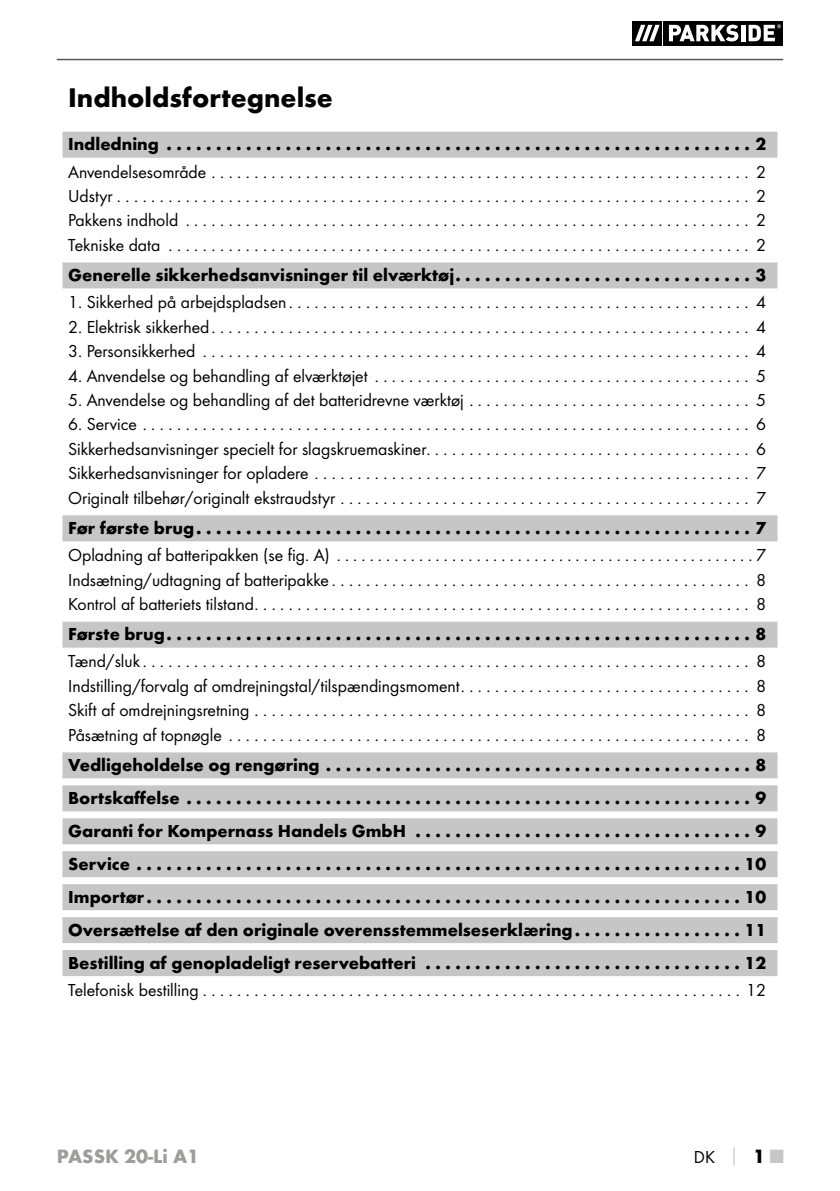
<style>
.page{position:relative;width:840px;height:1191px;background:#fff}
.page>*{position:absolute;margin:0;border:0;box-sizing:border-box;transform-origin:0 0}
.t1{font:700 28px "Futura";color:#000}
.t2{font:700 20px "Futura";color:#9d9d9c}
.t3{font:18px/24.4px "Futura Boo";color:#000;text-align:justify}
.t4{font:700 18px/33px "Futura";color:#000;text-align:justify}
.s1{font-family:"Futura";font-weight:700;color:#c6c6c6}
.s2{font-family:"Futura";font-weight:700;font-size:20px}
.s3{font-family:"Futura";font-weight:700;font-size:20px;color:#c6c6c6}
</style>
<div class="page">
<hr style="left:57px;top:59px;width:725px;height:1px;background:#575756">
<svg style="left:661px;top:21px;width:1px;height:24px"></svg>
<svg style="left:632px;top:21px;width:29px;height:24px"></svg>
<svg style="left:663px;top:21px;width:119px;height:24px"></svg>
<svg style="left:634px;top:25px;width:25px;height:16px"></svg>
<svg style="left:668px;top:25px;width:70px;height:16px"></svg>
<svg style="left:740px;top:25px;width:4px;height:16px"></svg>
<svg style="left:748px;top:24px;width:32px;height:17px"></svg>
<div style="left:62px;top:132px;width:715px;height:26px;background:#c6c6c6"></div>
<div style="left:62px;top:262px;width:715px;height:26px;background:#c6c6c6"></div>
<div style="left:62px;top:515px;width:715px;height:26px;background:#c6c6c6"></div>
<div style="left:62px;top:621px;width:715px;height:26px;background:#c6c6c6"></div>
<div style="left:62px;top:752px;width:715px;height:26px;background:#c6c6c6"></div>
<div style="left:62px;top:785px;width:715px;height:26px;background:#c6c6c6"></div>
<div style="left:62px;top:818px;width:715px;height:26px;background:#c6c6c6"></div>
<div style="left:62px;top:851px;width:715px;height:26px;background:#c6c6c6"></div>
<div style="left:62px;top:884px;width:715px;height:26px;background:#c6c6c6"></div>
<div style="left:62px;top:917px;width:715px;height:26px;background:#c6c6c6"></div>
<div style="left:62px;top:950px;width:715px;height:26px;background:#c6c6c6"></div>
<h1 class="t1" style="left:68px;top:80px;width:266px">Indholdsfortegnelse</h1>
<p class="t4" style="left:68px;top:127px;width:699px">Indledning . . . . . . . . . . . . . . . . . . . . . . . . . . . . . . . . . . . . . . . . . . . . . . . . . . . . . . . . . . . 2</p>
<p class="t3" style="left:68px;top:159px;width:699px">Anvendelsesområde . . . . . . . . . . . . . . . . . . . . . . . . . . . . . . . . . . . . . . . . . . . . . . . . . . . . . . . . . . . . . . . 2<br>Udstyr . . . . . . . . . . . . . . . . . . . . . . . . . . . . . . . . . . . . . . . . . . . . . . . . . . . . . . . . . . . . . . . . . . . . . . . . . . 2<br>Pakkens indhold . . . . . . . . . . . . . . . . . . . . . . . . . . . . . . . . . . . . . . . . . . . . . . . . . . . . . . . . . . . . . . . . . . 2<br>Tekniske data . . . . . . . . . . . . . . . . . . . . . . . . . . . . . . . . . . . . . . . . . . . . . . . . . . . . . . . . . . . . . . . . . . . . 2</p>
<p class="t4" style="left:68px;top:258px;width:699px">Generelle sikkerhedsanvisninger til elværktøj . . . . . . . . . . . . . . . . . . . . . . . . . . . . . . 3</p>
<p class="t3" style="left:68px;top:290px;width:699px">1. Sikkerhed på arbejdspladsen . . . . . . . . . . . . . . . . . . . . . . . . . . . . . . . . . . . . . . . . . . . . . . . . . . . . . . 4</p>
<p class="t3" style="left:68px;top:314px;width:699px">2. Elektrisk sikkerhed . . . . . . . . . . . . . . . . . . . . . . . . . . . . . . . . . . . . . . . . . . . . . . . . . . . . . . . . . . . . . . . 4</p>
<p class="t3" style="left:68px;top:339px;width:699px">3. Personsikkerhed . . . . . . . . . . . . . . . . . . . . . . . . . . . . . . . . . . . . . . . . . . . . . . . . . . . . . . . . . . . . . . . . 4</p>
<p class="t3" style="left:68px;top:363px;width:699px">4. Anvendelse og behandling af elværktøjet . . . . . . . . . . . . . . . . . . . . . . . . . . . . . . . . . . . . . . . . . . . . 5</p>
<p class="t3" style="left:68px;top:388px;width:699px">5. Anvendelse og behandling af det batteridrevne værktøj . . . . . . . . . . . . . . . . . . . . . . . . . . . . . . . . . 5</p>
<p class="t3" style="left:68px;top:412px;width:699px">6. Service . . . . . . . . . . . . . . . . . . . . . . . . . . . . . . . . . . . . . . . . . . . . . . . . . . . . . . . . . . . . . . . . . . . . . . . 6<br>Sikkerhedsanvisninger specielt for slagskruemaskiner. . . . . . . . . . . . . . . . . . . . . . . . . . . . . . . . . . . . . . 6<br>Sikkerhedsanvisninger for opladere . . . . . . . . . . . . . . . . . . . . . . . . . . . . . . . . . . . . . . . . . . . . . . . . . . . 7<br>Originalt tilbehør/originalt ekstraudstyr . . . . . . . . . . . . . . . . . . . . . . . . . . . . . . . . . . . . . . . . . . . . . . . . 7</p>
<p class="t4" style="left:68px;top:511px;width:699px">Før første brug . . . . . . . . . . . . . . . . . . . . . . . . . . . . . . . . . . . . . . . . . . . . . . . . . . . . . . . . 7</p>
<p class="t3" style="left:68px;top:543px;width:699px">Opladning af batteripakken (se fig. A) . . . . . . . . . . . . . . . . . . . . . . . . . . . . . . . . . . . . . . . . . . . . . . . . . . 7<br>Indsætning/udtagning af batteripakke . . . . . . . . . . . . . . . . . . . . . . . . . . . . . . . . . . . . . . . . . . . . . . . . . 8<br>Kontrol af batteriets tilstand . . . . . . . . . . . . . . . . . . . . . . . . . . . . . . . . . . . . . . . . . . . . . . . . . . . . . . . . . . 8</p>
<p class="t4" style="left:68px;top:617px;width:699px">Første brug . . . . . . . . . . . . . . . . . . . . . . . . . . . . . . . . . . . . . . . . . . . . . . . . . . . . . . . . . . . 8</p>
<p class="t3" style="left:68px;top:649px;width:699px">Tænd/sluk . . . . . . . . . . . . . . . . . . . . . . . . . . . . . . . . . . . . . . . . . . . . . . . . . . . . . . . . . . . . . . . . . . . . . . . 8<br>Indstilling/forvalg af omdrejningstal/tilspændingsmoment . . . . . . . . . . . . . . . . . . . . . . . . . . . . . . . . . . 8<br>Skift af omdrejningsretning . . . . . . . . . . . . . . . . . . . . . . . . . . . . . . . . . . . . . . . . . . . . . . . . . . . . . . . . . . 8<br>Påsætning af topnøgle . . . . . . . . . . . . . . . . . . . . . . . . . . . . . . . . . . . . . . . . . . . . . . . . . . . . . . . . . . . . . 8</p>
<p class="t4" style="left:68px;top:748px;width:699px">Vedligeholdelse og rengøring . . . . . . . . . . . . . . . . . . . . . . . . . . . . . . . . . . . . . . . . . . . 8<br>Bortskaffelse . . . . . . . . . . . . . . . . . . . . . . . . . . . . . . . . . . . . . . . . . . . . . . . . . . . . . . . . . 9<br>Garanti for Kompernass -Handels -GmbH . . . . . . . . . . . . . . . . . . . . . . . . . . . . . . . . . . 9<br>Service . . . . . . . . . . . . . . . . . . . . . . . . . . . . . . . . . . . . . . . . . . . . . . . . . . . . . . . . . . . . . 10<br>Importør . . . . . . . . . . . . . . . . . . . . . . . . . . . . . . . . . . . . . . . . . . . . . . . . . . . . . . . . . . . . 10<br>Oversættelse af den originale overensstemmelseserklæring . . . . . . . . . . . . . . . . . 11<br>Bestilling af genopladeligt reservebatteri . . . . . . . . . . . . . . . . . . . . . . . . . . . . . . . . 12</p>
<p class="t3" style="left:68px;top:977px;width:699px">Telefonisk bestilling . . . . . . . . . . . . . . . . . . . . . . . . . . . . . . . . . . . . . . . . . . . . . . . . . . . . . . . . . . . . . . . 12</p>
<p class="t2" style="left:57px;top:1143px;width:144px">PASSK 20-Li A1</p>
<p class="t3" style="left:693px;top:1144px;width:91px">DK <span class="s1">│</span> <span class="s2">1</span> <span class="s3">■</span></p>
</div>
